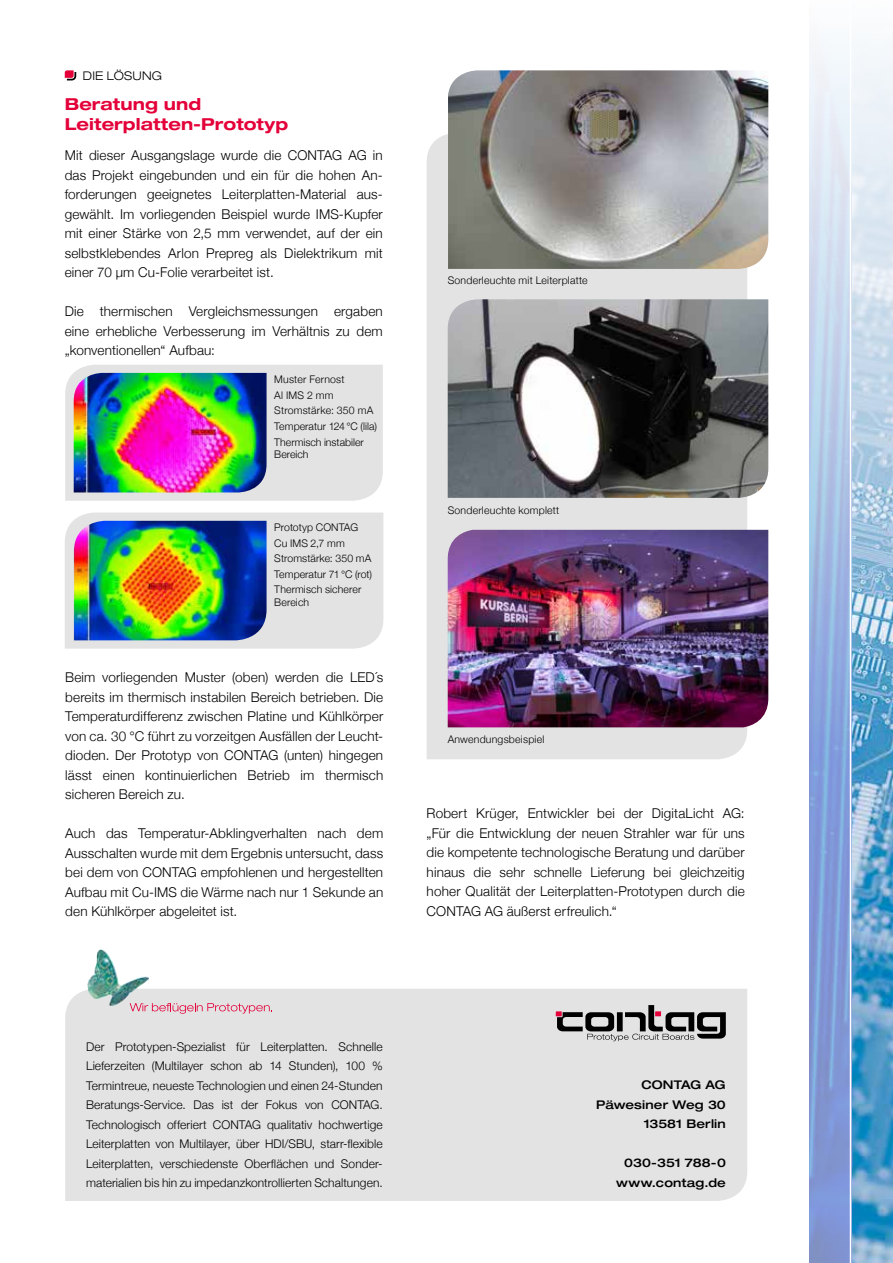
<style>
.page{position:relative;width:893px;height:1263px;background:#fff}
.page>*{position:absolute;margin:0;border:0;box-sizing:border-box;transform-origin:0 0}
.t1{font:700 expanded 16.5px/19.8px "Helvetica Neue";letter-spacing:.005em;color:#e40039}
.t2{font:300 13.5px/19.5px "Helvetica Neue";letter-spacing:.01em;color:#000;text-align:justify}
.t3{font:300 12px/19.5px "Helvetica Neue";letter-spacing:.005em;color:#000}
.t4{font:500 expanded 12px/19.5px "Helvetica Neue";letter-spacing:.01em;color:#000;text-align:right}
.t5{font:300 expanded 12px "Helvetica Neue";letter-spacing:.02em;color:#000}
.t6{font:300 10.5px/15.6px "Helvetica Neue";letter-spacing:.01em;color:#000}
</style>
<div class="page">
<div style="left:65px;top:989px;width:682px;height:212px;background:#e3e3e3"></div>
<svg style="left:556px;top:1005px;width:170px;height:36px;background:#939192"></svg>
<svg style="left:65px;top:70px;width:11px;height:10px"></svg>
<img style="left:87px;top:949px;width:62px;height:57px">
<svg style="left:130px;top:1003px;width:142px;height:11px;background:#e3b7c2"></svg>
<div style="left:65px;top:365px;width:318px;height:136px;background:#e3e3e3"></div>
<svg style="left:65px;top:512px;width:318px;height:137px;background:#e2e2e3"></svg>
<img style="left:74px;top:373px;width:193px;height:119px">
<img style="left:74px;top:521px;width:193px;height:119px">
<img style="left:809px;top:45px;width:84px;height:1218px">
<hr style="left:850px;top:0;width:1px;height:1263px;background:#fff">
<div style="left:427px;top:134px;width:320px;height:625px;background:#e3e3e3"></div>
<img style="left:448px;top:70px;width:320px;height:199px">
<img style="left:448px;top:299px;width:320px;height:199px">
<img style="left:448px;top:530px;width:320px;height:197px">
<p class="t5" style="left:83px;top:69px;width:81px">DIE LÖSUNG</p>
<p class="t1" style="left:65px;top:94px;width:225px">Beratung und<br>Leiterplatten-Prototyp</p>
<p class="t2" style="left:65px;top:145px;width:320px">Mit dieser Ausgangslage wurde die CONTAG AG in das Projekt eingebunden und ein für die hohen An&shy;forderungen geeignetes Leiterplatten-Material aus&shy;gewählt. Im vorliegenden Beispiel wurde IMS-Kupfer mit einer Stärke von 2,5 mm verwendet, auf der ein selbstklebendes Arlon Prepreg als Dielektrikum mit einer 70 μm Cu-Folie verarbeitet ist.</p>
<p class="t2" style="left:65px;top:301px;width:320px">Die thermischen Vergleichsmessungen ergaben eine erhebliche Verbesserung im Verhältnis zu dem „konventionellen“ Aufbau:</p>
<p class="t6" style="left:274px;top:371px;width:104px">Muster Fernost<br>Al IMS 2 mm<br>Stromstärke: 350 mA<br>Temperatur 124 °C (lila)<br>Thermisch instabiler</p>
<p class="t6" style="left:274px;top:446px;width:36px">Bereich</p>
<p class="t6" style="left:274px;top:519px;width:99px">Prototyp CONTAG<br>Cu IMS 2,7 mm<br>Stromstärke: 350 mA<br>Temperatur 71 °C (rot)<br>Thermisch sicherer</p>
<p class="t6" style="left:274px;top:594px;width:36px">Bereich</p>
<p class="t2" style="left:65px;top:667px;width:320px">Beim vorliegenden Muster (oben) werden die LED´s bereits im thermisch instabilen Bereich betrieben. Die Temperaturdifferenz zwischen Platine und Kühlkörper von ca. 30 °C führt zu vorzeitgen Ausfällen der Leucht&shy;dioden. Der Prototyp von CONTAG (unten) hingegen lässt einen kontinuierlichen Betrieb im thermisch sicheren Bereich zu.</p>
<p class="t2" style="left:65px;top:823px;width:320px">Auch das Temperatur-Abklingverhalten nach dem Ausschalten wurde mit dem Ergebnis untersucht, dass bei dem von CONTAG empfohlenen und hergestellten Aufbau mit Cu-IMS die Wärme nach nur 1 Sekunde an den Kühlkörper abgeleitet ist.</p>
<p class="t6" style="left:448px;top:272px;width:141px">Sonderleuchte mit Leiterplatte</p>
<p class="t6" style="left:448px;top:502px;width:113px">Sonderleuchte komplett</p>
<p class="t6" style="left:448px;top:730px;width:98px">Anwendungsbeispiel</p>
<p class="t2" style="left:427px;top:803px;width:320px">Robert Krüger, Entwickler bei der DigitaLicht AG: „Für die Entwicklung der neuen Strahler war für uns die kompetente technologische Beratung und darüber hinaus die sehr schnelle Lieferung bei gleichzeitig hoher Qualität der Leiterplatten-Prototypen durch die CONTAG AG äußerst erfreulich.“</p>
<p class="t3" style="left:86px;top:1036px;width:298px">Der Prototypen-Spezialist für Leiterplatten. Schnelle Lieferzeiten (Multilayer schon ab 14 Stunden), 100 % Termintreue, neueste Technologien und einen 24-Stunden Beratungs-Service. Das ist der Fokus von CONTAG.<br>Technologisch offeriert CONTAG qualitativ hochwertige Leiterplatten von Multilayer, über HDI/SBU, starr-flexible Leiterplatten, verschiedenste Oberflächen und Sonder&shy;materialien bis hin zu impedanzkontrollierten Schaltungen.</p>
<p class="t4" style="left:596px;top:1075px;width:131px">CONTAG AG<br>Päwesiner Weg 30<br>13581 Berlin</p>
<p class="t4" style="left:616px;top:1153px;width:111px">030-351 788-0 www.contag.de</p>
</div>
